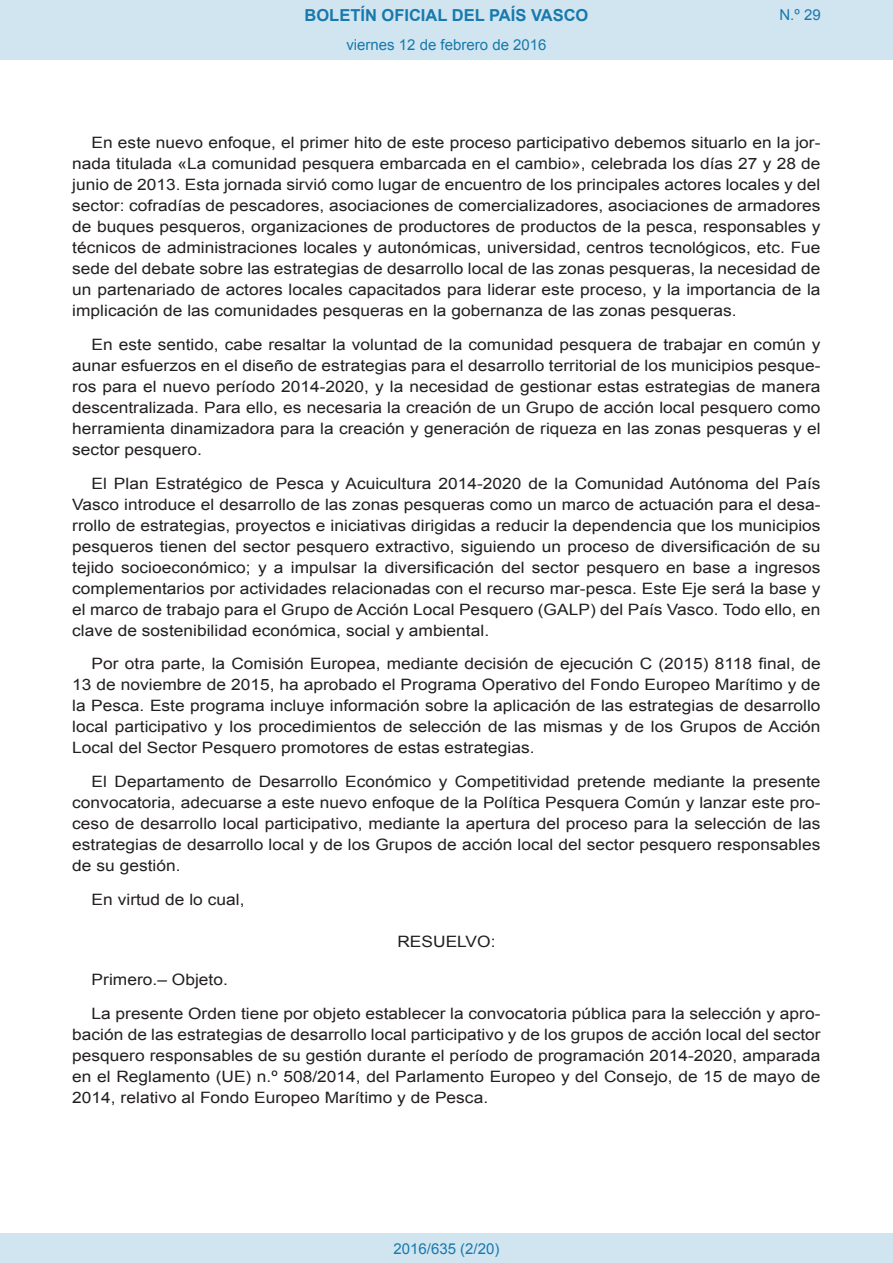
<style>
.page{position:relative;width:893px;height:1263px;background:#fff}
.page>*{position:absolute;margin:0;border:0;box-sizing:border-box;transform-origin:0 0}
.t1{font:700 16.5px "Arial";color:#1879ad}
.BOPVDetalle{font:15.6px/21px "Arial";color:#231f20;text-align:justify;scale:1.11 1}
.BOPVClave{font:15.6px "Arial";color:#231f20;scale:1.11 1}
.Paginacion_Centro{font:15px "Arial";color:#1879ad}
</style>
<div class="page">
<div style="left:0;top:0;width:893px;height:60px;background:#d0e5f0"></div>
<div style="left:0;top:1233px;width:893px;height:30px;background:#d0e5f0"></div>
<p class="t1" style="left:305px;top:4px;width:285px">BOLETÍN OFICIAL DEL PAÍS VASCO</p>
<p class="Paginacion_Centro" style="left:346px;top:35px;width:202px">viernes 12 de febrero de 2016</p>
<p class="Paginacion_Centro" style="left:779px;top:5px;width:43px">N.º 29</p>
<p class="BOPVDetalle" style="left:72px;top:132px;width:676px;text-indent:19px">En este nuevo enfoque, el primer hito de este proceso participativo debemos situarlo en la jor&shy;nada titulada «La comunidad pesquera embarcada en el cambio», celebrada los días 27 y 28 de junio de 2013. Esta jornada sirvió como lugar de encuentro de los principales actores locales y del sector: cofradías de pescadores, asociaciones de comercializadores, asociaciones de armadores de buques pesqueros, organizaciones de productores de productos de la pesca, responsables y técnicos de administraciones locales y autonómicas, universidad, centros tecnológicos, etc. Fue sede del debate sobre las estrategias de desarrollo local de las zonas pesqueras, la necesidad de un partenariado de actores locales capacitados para liderar este proceso, y la importancia de la implicación de las comunidades pesqueras en la gobernanza de las zonas pesqueras.</p>
<p class="BOPVDetalle" style="left:72px;top:334px;width:676px;text-indent:19px">En este sentido, cabe resaltar la voluntad de la comunidad pesquera de trabajar en común y aunar esfuerzos en el diseño de estrategias para el desarrollo territorial de los municipios pesque&shy;ros para el nuevo período 2014-2020, y la necesidad de gestionar estas estrategias de manera descentralizada. Para ello, es necesaria la creación de un Grupo de acción local pesquero como herramienta dinamizadora para la creación y generación de riqueza en las zonas pesqueras y el sector pesquero.</p>
<p class="BOPVDetalle" style="left:72px;top:473px;width:676px;text-indent:19px">El Plan Estratégico de Pesca y Acuicultura 2014-2020 de la Comunidad Autónoma del País Vasco introduce el desarrollo de las zonas pesqueras como un marco de actuación para el desa&shy;rrollo de estrategias, proyectos e iniciativas dirigidas a reducir la dependencia que los municipios pesqueros tienen del sector pesquero extractivo, siguiendo un proceso de diversificación de su tejido socioeconómico; y a impulsar la diversificación del sector pesquero en base a ingresos complementarios por actividades relacionadas con el recurso mar-pesca. Este Eje será la base y el marco de trabajo para el Grupo de Acción Local Pesquero (GALP) del País Vasco. Todo ello, en clave de sostenibilidad económica, social y ambiental.</p>
<p class="BOPVDetalle" style="left:72px;top:654px;width:676px;text-indent:19px">Por otra parte, la Comisión Europea, mediante decisión de ejecución C (2015) 8118 final, de 13 de noviembre de 2015, ha aprobado el Programa Operativo del Fondo Europeo Marítimo y de la Pesca. Este programa incluye información sobre la aplicación de las estrategias de desarrollo local participativo y los procedimientos de selección de las mismas y de los Grupos de Acción Local del Sector Pesquero promotores de estas estrategias.</p>
<p class="BOPVDetalle" style="left:72px;top:771px;width:676px;text-indent:19px">El Departamento de Desarrollo Económico y Competitividad pretende mediante la presente convocatoria, adecuarse a este nuevo enfoque de la Política Pesquera Común y lanzar este pro&shy;ceso de desarrollo local participativo, mediante la apertura del proceso para la selección de las estrategias de desarrollo local y de los Grupos de acción local del sector pesquero responsables de su gestión.</p>
<p class="BOPVDetalle" style="left:92px;top:889px;width:139px">En virtud de lo cual,</p>
<p class="BOPVClave" style="left:397px;top:931px;width:90px">RESUELVO:</p>
<p class="BOPVDetalle" style="left:92px;top:969px;width:124px">Primero.– Objeto.</p>
<p class="BOPVDetalle" style="left:72px;top:1003px;width:676px;text-indent:19px">La presente Orden tiene por objeto establecer la convocatoria pública para la selección y apro&shy;bación de las estrategias de desarrollo local participativo y de los grupos de acción local del sector pesquero responsables de su gestión durante el período de programación 2014-2020, amparada en el Reglamento (UE) n.º 508/2014, del Parlamento Europeo y del Consejo, de 15 de mayo de 2014, relativo al Fondo Europeo Marítimo y de Pesca.</p>
<p class="Paginacion_Centro" style="left:393px;top:1238px;width:107px">2016/635 (2/20)</p>
</div>
